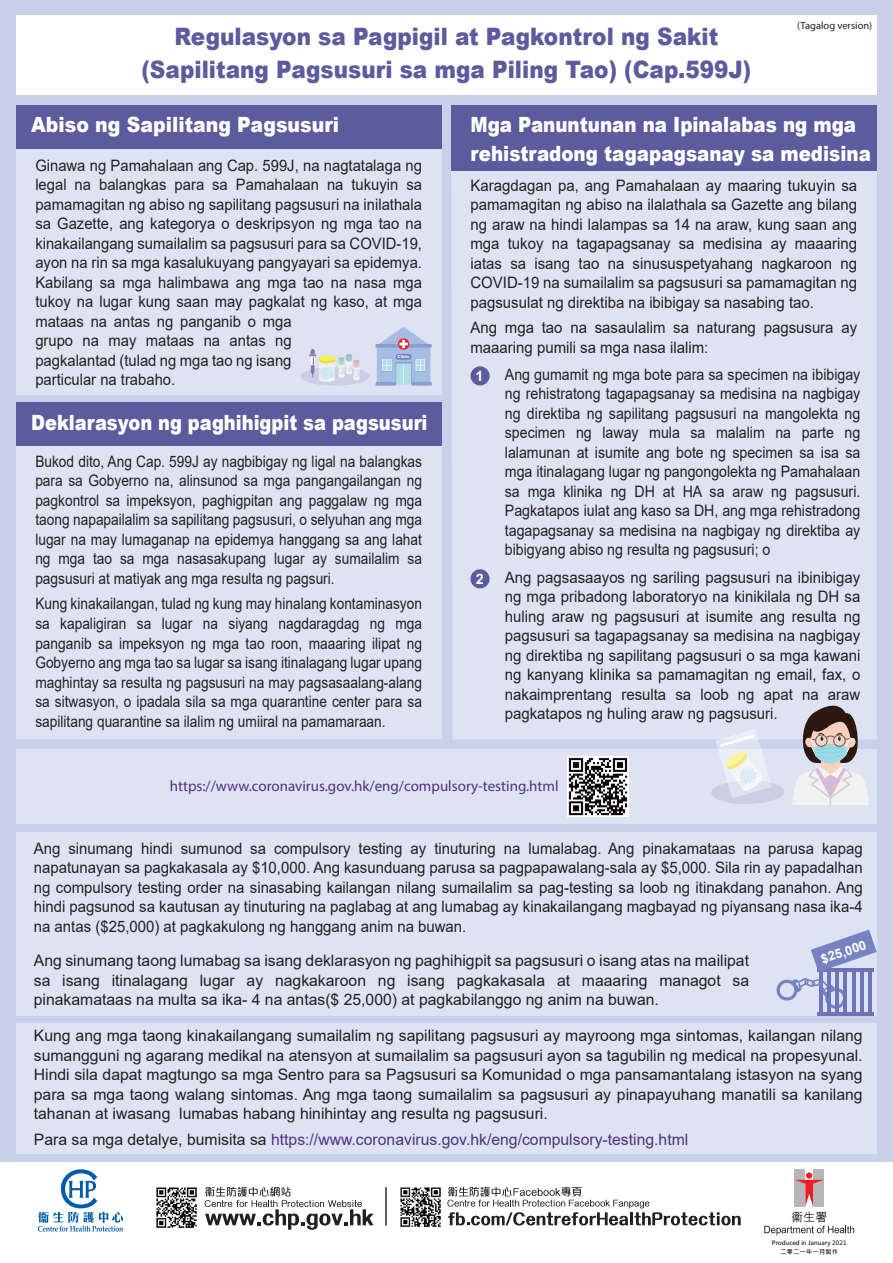
<style>
.page{position:relative;width:893px;height:1263px;background:#c9d0e9}
.page>*{position:absolute;margin:0;border:0;box-sizing:border-box;transform-origin:0 0}
.t1{font:900 24px/33px "Arial";color:#5c5b9d;text-align:center;scale:.9 1}
.t2{font:900 21px/28.5px "Arial";color:#fff;scale:.87 1}
.t3{font:900 21px "Arial";color:#fff;scale:.85 1}
.t4{font:900 21px "Arial";color:#fff;scale:.9 1}
.t5{font:15.75px/19.5px "Arial";color:#231f20;text-align:justify;scale:.95 1}
.t6{font:15.75px/19.5px "Arial";color:#231f20;text-align:justify;scale:.87 1}
.t7{font:15.75px/19.5px "Arial";color:#231f20;text-align:justify}
.t8{font:15.75px/19.5px "Arial";color:#231f20;scale:.94 1}
.t9{font:15.75px/19.5px "Arial";color:#231f20;text-align:justify;scale:.9 1}
.t10{font:15.75px "Arial";color:#4d327e}
.t11{font:15px "Myriad Pro";color:#4d327e}
.t12{font:800 14.25px "C Hei 2 HK";color:#fff}
.t13{font:700 13.05px "Arial";color:#fff}
.t14{font:10.5px "Myriad Pro";color:#231f20}
.t15{font:700 6px/9px "Microsoft Jheng Hei";color:#231f20;text-align:center}
.t16{font:800 4.2px "M Hei HK";color:#fff}
.s1{color:#231f20}
</style>
<div class="page">
<div style="left:16px;top:106px;width:426px;height:289px;background:#dee3f3"></div>
<div style="left:451px;top:171px;width:426px;height:568px;background:#dee3f3"></div>
<div style="left:377px;top:347px;width:53px;height:36px;background:#a7bce2"></div>
<svg style="left:376px;top:327px;width:55px;height:21px"></svg>
<div style="left:382px;top:359px;width:9px;height:12px;background:#d7e0f1"></div>
<div style="left:416px;top:359px;width:9px;height:12px;background:#d9e2f2"></div>
<svg style="left:375px;top:360px;width:57px;height:26px"></svg>
<div style="left:396px;top:354px;width:15px;height:6px;background:#767dbc;border-radius:3px"></div>
<div style="left:300px;top:367px;width:70px;height:19px;background:#c9cee4;border-radius:50%"></div>
<img style="left:359px;top:361px;width:1px;height:18px">
<svg style="left:309px;top:349px;width:50px;height:33px"></svg>
<div style="left:16px;top:106px;width:426px;height:43px;background:#5c5b9d"></div>
<div style="left:451px;top:106px;width:426px;height:65px;background:#5c5b9d"></div>
<div style="left:16px;top:15px;width:861px;height:80px;background:#fff"></div>
<div style="left:16px;top:428px;width:426px;height:311px;background:#dee3f3"></div>
<div style="left:16px;top:402px;width:426px;height:44px;background:#5c5b9d"></div>
<div style="left:16px;top:749px;width:861px;height:75px;background:#dee3f3"></div>
<img style="left:568px;top:756px;width:60px;height:61px">
<div style="left:16px;top:1024px;width:861px;height:130px;background:#dee3f3"></div>
<div style="left:16px;top:832px;width:861px;height:183px;background:#dee3f3"></div>
<hr style="left:817px;top:1012px;width:56px;height:3px;background:#6d74b7">
<hr style="left:852px;top:970px;width:3px;height:44px;background:#6d74b7">
<hr style="left:868px;top:970px;width:3px;height:44px;background:#6d74b7">
<hr style="left:819px;top:970px;width:3px;height:44px;background:#6d74b7">
<svg style="left:776px;top:978px;width:68px;height:32px"></svg>
<hr style="left:860px;top:970px;width:3px;height:44px;background:#6d74b7">
<hr style="left:844px;top:970px;width:3px;height:44px;background:#6d74b7">
<hr style="left:827px;top:970px;width:3px;height:44px;background:#6d74b7">
<hr style="left:835px;top:970px;width:4px;height:44px;background:#6d74b7">
<svg style="left:811px;top:929px;width:66px;height:43px"></svg>
<svg style="left:711px;top:729px;width:70px;height:75px"></svg>
<img style="left:781px;top:694px;width:96px;height:111px">
<svg style="left:790px;top:696px;width:81px;height:108px"></svg>
<div style="left:470px;top:569px;width:20px;height:19px;background:#5c5b9d;border-radius:50%"></div>
<div style="left:470px;top:366px;width:20px;height:19px;background:#5c5b9d;border-radius:50%"></div>
<div style="left:0;top:1162px;width:893px;height:101px;background:#fff"></div>
<svg style="left:38px;top:1169px;width:85px;height:62px"></svg>
<div style="left:813px;top:1169px;width:11px;height:37px;background:#b4b6b8"></div>
<div style="left:794px;top:1169px;width:11px;height:37px;background:#b4b6b8"></div>
<svg style="left:764px;top:1180px;width:90px;height:55px"></svg>
<div style="left:806px;top:1172px;width:6px;height:7px;background:#ed1d24;border-radius:50%"></div>
<img style="left:400px;top:1187px;width:41px;height:40px">
<hr style="left:385px;top:1187px;width:2px;height:38px;background:#231f20">
<svg style="left:205px;top:1187px;width:169px;height:43px"></svg>
<svg style="left:447px;top:1187px;width:294px;height:38px"></svg>
<img style="left:156px;top:1187px;width:41px;height:41px">
<p class="t14" style="left:797px;top:19px;width:77px">(Tagalog version)</p>
<h1 class="t1" style="left:142px;top:19px;width:679px">Regulasyon sa Pagpigil at Pagkontrol ng Sakit (Sapilitang Pagsusuri sa mga Piling Tao) (Cap.599J)</h1>
<h2 class="t4" style="left:31px;top:110px;width:344px">Abiso ng Sapilitang Pagsusuri</h2>
<h2 class="t2" style="left:470px;top:110px;width:462px">Mga Panuntunan na Ipinalabas ng mga rehistradong tagapagsanay sa medisina</h2>
<p class="t8" style="left:35px;top:155px;width:413px">Ginawa ng Pamahalaan ang Cap. 599J, na nagtatalaga ng legal na balangkas para sa Pamahalaan na tukuyin sa pamamagitan ng abiso ng sapilitang pagsusuri na inilathala sa Gazette, ang kategorya o deskripsyon ng mga tao na kinakailangang sumailalim sa pagsusuri para sa COVID-19, ayon na rin sa mga kasalukuyang pangyayari sa epidemya.<br>Kabilang sa mga halimbawa ang mga tao na nasa mga tukoy na lugar kung saan may pagkalat ng kaso, at mga mataas na antas ng panganib o mga<br>grupo na may mataas na antas ng<br>pagkalantad (tulad ng mga tao ng isang<br>particular na trabaho.</p>
<p class="t5" style="left:470px;top:175px;width:409px">Karagdagan pa, ang Pamahalaan ay maaring tukuyin sa pamamagitan ng abiso na ilalathala sa Gazette ang bilang ng araw na hindi lalampas sa 14 na araw, kung saan ang mga tukoy na tagapagsanay sa medisina ay maaaring iatas sa isang tao na sinususpetyahang nagkaroon ng COVID-19 na sumailalim sa pagsusuri sa pamamagitan ng pagsusulat ng direktiba na ibibigay sa nasabing tao.</p>
<p class="t5" style="left:470px;top:318px;width:409px">Ang mga tao na sasaulalim sa naturang pagsusura ay maaaring pumili sa mga nasa ilalim:</p>
<p class="t9" style="left:505px;top:364px;width:397px">Ang gumamit ng mga bote para sa specimen na ibibigay ng rehistratong tagapagsanay sa medisina na nagbigay ng direktiba ng sapilitang pagsusuri na mangolekta ng specimen ng laway mula sa malalim na parte ng lalamunan at isumite ang bote ng specimen sa isa sa mga itinalagang lugar ng pangongolekta ng Pamahalaan sa mga klinika ng DH at HA sa araw ng pagsusuri.<br>Pagkatapos iulat ang kaso sa DH, ang mga rehistradong tagapagsanay sa medisina na nagbigay ng direktiba ay bibigyang abiso ng resulta ng pagsusuri; o</p>
<p class="t5" style="left:505px;top:567px;width:376px">Ang pagsasaayos ng sariling pagsusuri na ibinibigay ng mga pribadong laboratoryo na kinikilala ng DH sa huling araw ng pagsusuri at isumite ang resulta ng pagsusuri sa tagapagsanay sa medisina na nagbigay ng direktiba ng sapilitang pagsusuri o sa mga kawani ng kanyang klinika sa pamamagitan ng email, fax, o nakaimprentang resulta sa loob ng apat na araw pagkatapos ng huling araw ng pagsusuri.</p>
<p class="t16" style="left:398px;top:355px;width:14px">Clinic</p>
<p class="t12" style="left:476px;top:369px;width:9px">1</p>
<h2 class="t3" style="left:31px;top:407px;width:468px">Deklarasyon ng paghihigpit sa pagsusuri</h2>
<p class="t6" style="left:35px;top:452px;width:446px">Bukod dito, Ang Cap. 599J ay nagbibigay ng ligal na balangkas para sa Gobyerno na, alinsunod sa mga pangangailangan ng pagkontrol sa impeksyon, paghigpitan ang paggalaw ng mga taong napapailalim sa sapilitang pagsusuri, o selyuhan ang mga lugar na may lumaganap na epidemya hanggang sa ang lahat ng mga tao sa mga nasasakupang lugar ay sumailalim sa pagsusuri at matiyak ang mga resulta ng pagsuri.</p>
<p class="t6" style="left:35px;top:594px;width:446px">Kung kinakailangan, tulad ng kung may hinalang kontaminasyon sa kapaligiran sa lugar na siyang nagdaragdag ng mga panganib sa impeksyon ng mga tao roon, maaaring ilipat ng Gobyerno ang mga tao sa lugar sa isang itinalagang lugar upang maghintay sa resulta ng pagsusuri na may pagsasaalang-alang sa sitwasyon, o ipadala sila sa mga quarantine center para sa sapilitang quarantine sa ilalim ng umiiral na pamamaraan.</p>
<p class="t12" style="left:476px;top:571px;width:9px">2</p>
<p class="t11" style="left:170px;top:776px;width:390px">https://www.coronavirus.gov.hk/eng/compulsory-testing.html</p>
<p class="t5" style="left:34px;top:838px;width:874px">Ang sinumang hindi sumunod sa compulsory testing ay tinuturing na lumalabag. Ang pinakamataas na parusa kapag napatunayan sa pagkakasala ay $10,000. Ang kasunduang parusa sa pagpapawalang-sala ay $5,000. Sila rin ay papadalhan ng compulsory testing order na sinasabing kailangan nilang sumailalim sa pag-testing sa loob ng itinakdang panahon. Ang hindi pagsunod sa kautusan ay tinuturing na paglabag at ang lumabag ay kinakailangang magbayad ng piyansang nasa ika-4 na antas ($25,000) at pagkakulong ng hanggang anim na buwan.</p>
<p class="t7" style="left:34px;top:951px;width:717px">Ang sinumang taong lumabag sa isang deklarasyon ng paghihigpit sa pagsusuri o isang atas na mailipat sa isang itinalagang lugar ay nagkakaroon ng isang pagkakasala at maaaring managot sa pinakamataas na multa sa ika- 4 na antas($ 25,000) at pagkabilanggo ng anim na buwan.</p>
<p class="t13" style="left:818px;top:951px;width:48px;rotate:-19deg">$25,000</p>
<p class="t7" style="left:34px;top:1026px;width:830px">Kung ang mga taong kinakailangang sumailalim ng sapilitang pagsusuri ay mayroong mga sintomas, kailangan nilang sumangguni ng agarang medikal na atensyon at sumailalim sa pagsusuri ayon sa tagubilin ng medical na propesyunal.<br>Hindi sila dapat magtungo sa mga Sentro para sa Pagsusuri sa Komunidad o mga pansamantalang istasyon na syang para sa mga taong walang sintomas. Ang mga taong sumailalim sa pagsusuri ay pinapayuhang manatili sa kanilang tahanan at iwasang lumabas habang hinihintay ang resulta ng pagsusuri.</p>
<p class="t10" style="left:34px;top:1128px;width:656px"><span class="s1">Para sa mga detalye, bumisita sa</span> https://www.coronavirus.gov.hk/eng/compulsory-testing.html</p>
<p class="t15" style="left:772px;top:1239px;width:76px">Produced in January 2021二零二一年一月製作</p>
</div>
